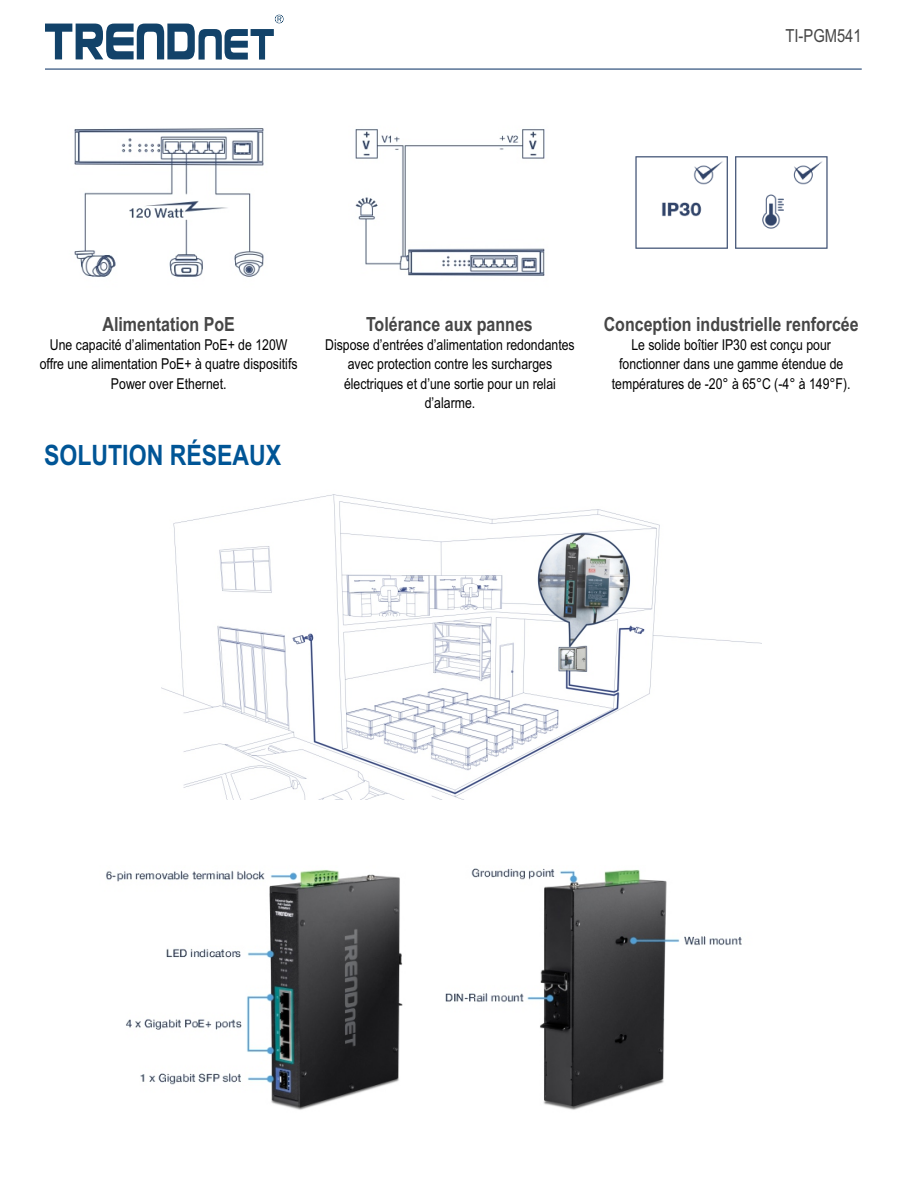
<style>
.page{position:relative;width:918px;height:1188px;background:#fff}
.page>*{position:absolute;margin:0;border:0;box-sizing:border-box;transform-origin:0 0}
.t1{font:700 28.2px "Arial Narrow";color:#005596}
.t2{font:700 19.5px "Arial Narrow";color:#464646}
.t3{font:18px "Arial Narrow";color:#464646}
.t4{font:15px/19.5px "Arial Narrow";color:#000;text-align:center}
</style>
<div class="page">
<img style="left:74px;top:128px;width:190px;height:149px">
<img style="left:355px;top:129px;width:190px;height:147px">
<img style="left:635px;top:156px;width:193px;height:93px">
<img style="left:161px;top:494px;width:600px;height:305px">
<img style="left:106px;top:868px;width:636px;height:242px">
<svg style="left:45px;top:15px;width:239px;height:45px"></svg>
<hr style="left:45px;top:68px;width:817px;height:2px;background:#32537e">
<p class="t3" style="left:785px;top:28px;width:78px">TI-PGM541</p>
<h2 class="t2" style="left:103px;top:317px;width:134px">Alimentation PoE</h2>
<p class="t4" style="left:40px;top:336px;width:259px">Une capacité d’alimentation PoE+ de 120W offre une alimentation PoE+ à quatre dispositifs<br>Power over Ethernet.</p>
<h1 class="t1" style="left:44px;top:445px;width:239px">SOLUTION RÉSEAUX</h1>
<h2 class="t2" style="left:366px;top:317px;width:168px">Tolérance aux pannes</h2>
<p class="t4" style="left:325px;top:336px;width:251px">Dispose d’entrées d’alimentation redondantes avec protection contre les surcharges électriques et d’une sortie pour un relai d’alarme.</p>
<h2 class="t2" style="left:604px;top:317px;width:257px">Conception industrielle renforcée</h2>
<p class="t4" style="left:612px;top:336px;width:240px">Le solide boîtier IP30 est conçu pour fonctionner dans une gamme étendue de températures de -20° à 65°C (-4° à 149°F).</p>
</div>
